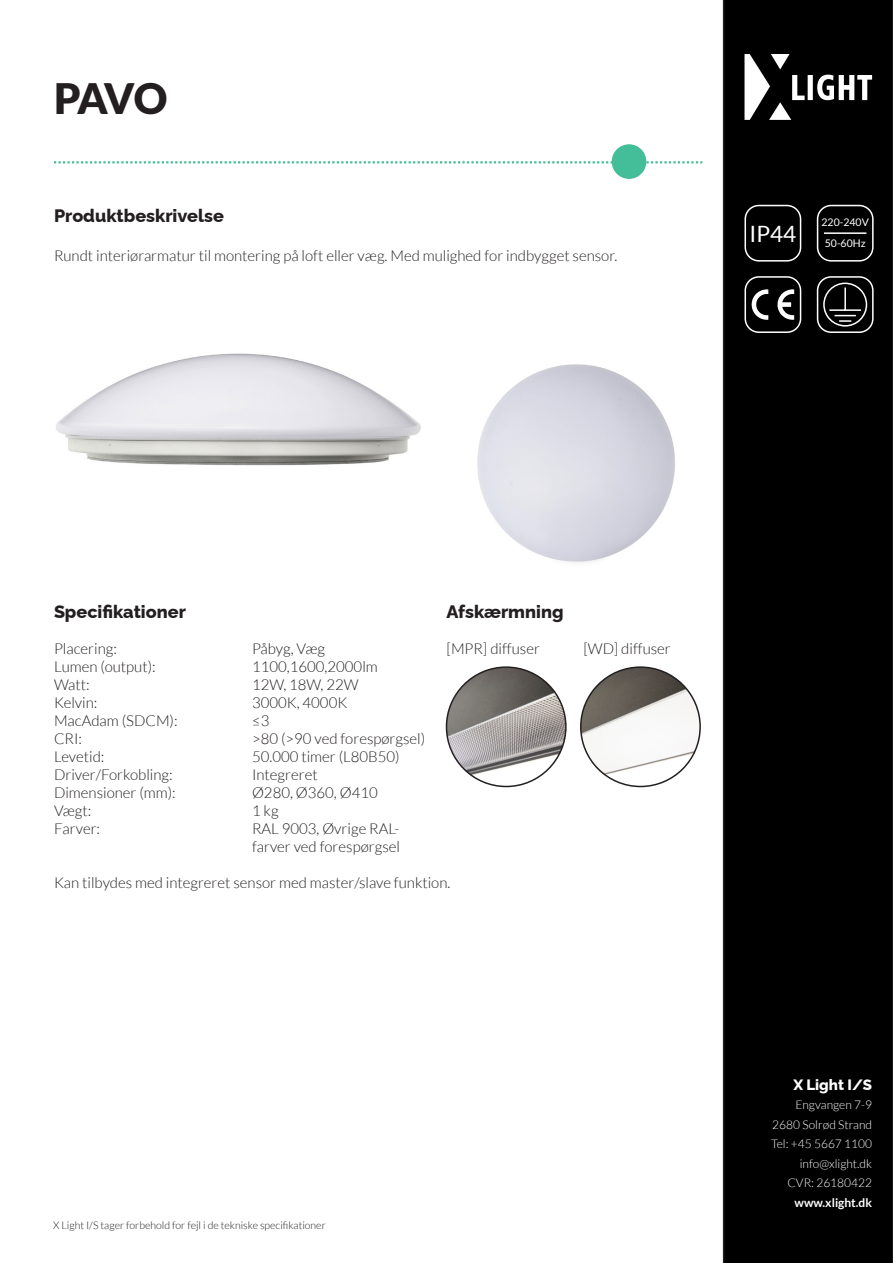
<style>
.page{position:relative;width:893px;height:1263px;background:#fff}
.page>*{position:absolute;margin:0;border:0;box-sizing:border-box;transform-origin:0 0}
.t1{font:900 42px "Lato";color:#231f20}
.t2{font:22.5px "Lato";color:#fff}
.t3{font:800 18px "Raleway";color:#231f20}
.t4{font:300 15px "Lato";color:#231f20}
.t5{font:800 15px "Raleway";color:#fff}
.t6{font:300 12px "Lato";color:#fff}
.t7{font:700 12px "Lato";color:#fff}
.t8{font:300 10.5px "Lato";color:#231f20}
.t9{font:10.5px/20.7px "Lato";color:#fff;text-align:center}
</style>
<div class="page">
<div style="left:723px;top:0;width:170px;height:1263px;background:#000"></div>
<div style="left:808px;top:75px;width:5px;height:25px;background:#fff"></div>
<svg style="left:817px;top:75px;width:55px;height:25px"></svg>
<svg style="left:744px;top:54px;width:61px;height:66px"></svg>
<svg style="left:54px;top:161px;width:648px;height:2px"></svg>
<div style="left:612px;top:144px;width:34px;height:35px;background:#44be98;border-radius:50%"></div>
<img style="left:56px;top:353px;width:365px;height:113px">
<img style="left:477px;top:364px;width:198px;height:199px">
<div style="left:817px;top:205px;width:57px;height:57px;border:2px solid #fff;border-radius:14px"></div>
<hr style="left:824px;top:232px;width:42px;height:2px;background:#fff">
<svg style="left:816px;top:275px;width:58px;height:59px"></svg>
<img style="left:446px;top:667px;width:120px;height:119px;border-radius:60px">
<div style="left:446px;top:666px;width:121px;height:121px;border:2px solid #231f20;border-radius:50%"></div>
<img style="left:581px;top:667px;width:119px;height:119px;border-radius:60px">
<div style="left:580px;top:666px;width:121px;height:121px;border:2px solid #231f20;border-radius:50%"></div>
<div style="left:744px;top:205px;width:57px;height:57px;border:2px solid #fff;border-radius:14px"></div>
<div style="left:744px;top:276px;width:57px;height:57px;border:2px solid #fff;border-radius:14px"></div>
<svg style="left:776px;top:289px;width:18px;height:31px"></svg>
<svg style="left:752px;top:289px;width:16px;height:31px"></svg>
<p class="t1" style="left:54px;top:74px;width:115px">PAVO</p>
<p class="t3" style="left:54px;top:201px;width:171px">Produktbeskrivelse</p>
<p class="t4" style="left:54px;top:248px;width:565px">Rundt interiørarmatur til montering på loft eller væg. Med mulighed for indbygget sensor.</p>
<h2 class="t2" style="left:749px;top:222px;width:48px">IP44</h2>
<p class="t9" style="left:821px;top:212px;width:49px">220-240V<br>50-60Hz</p>
<p class="t3" style="left:54px;top:597px;width:133px">Specifikationer</p>
<p class="t4" style="left:54px;top:641px;width:64px">Placering:</p>
<p class="t4" style="left:252px;top:641px;width:75px">Påbyg, Væg</p>
<p class="t4" style="left:54px;top:659px;width:103px">Lumen (output):</p>
<p class="t4" style="left:252px;top:659px;width:127px">1100,1600,2000lm</p>
<p class="t4" style="left:54px;top:677px;width:37px">Watt:</p>
<p class="t4" style="left:252px;top:677px;width:108px">12W, 18W, 22W</p>
<p class="t4" style="left:54px;top:695px;width:45px">Kelvin:</p>
<p class="t4" style="left:252px;top:695px;width:97px">3000K, 4000K</p>
<p class="t4" style="left:54px;top:713px;width:125px">MacAdam (SDCM):</p>
<p class="t4" style="left:252px;top:713px;width:19px">≤3</p>
<p class="t4" style="left:54px;top:731px;width:30px">CRI:</p>
<p class="t4" style="left:252px;top:731px;width:175px">&gt;80 (&gt;90 ved forespørgsel)</p>
<p class="t4" style="left:54px;top:749px;width:52px">Levetid:</p>
<p class="t4" style="left:252px;top:749px;width:149px">50.000 timer (L80B50)</p>
<p class="t4" style="left:54px;top:767px;width:120px">Driver/Forkobling:</p>
<p class="t4" style="left:252px;top:767px;width:67px">Integreret</p>
<p class="t4" style="left:54px;top:785px;width:123px">Dimensioner (mm):</p>
<p class="t4" style="left:252px;top:785px;width:127px">Ø280, Ø360, Ø410</p>
<p class="t4" style="left:54px;top:803px;width:39px">Vægt:</p>
<p class="t4" style="left:252px;top:803px;width:28px">1 kg</p>
<p class="t4" style="left:54px;top:821px;width:48px">Farver:</p>
<p class="t4" style="left:252px;top:821px;width:149px">RAL 9003, Øvrige RAL-</p>
<p class="t4" style="left:252px;top:839px;width:150px">farver ved forespørgsel</p>
<p class="t4" style="left:54px;top:875px;width:398px">Kan tilbydes med integreret sensor med master/slave funktion.</p>
<p class="t3" style="left:446px;top:597px;width:119px">Afskærmning</p>
<p class="t4" style="left:446px;top:641px;width:95px">[MPR] diffuser</p>
<p class="t4" style="left:583px;top:641px;width:89px">[WD] diffuser</p>
<p class="t8" style="left:53px;top:1219px;width:274px">X Light I/S tager forbehold for fejl i de tekniske specifikationer</p>
<p class="t5" style="left:793px;top:1072px;width:80px">X Light I/S</p>
<p class="t6" style="left:795px;top:1098px;width:78px">Engvangen 7-9</p>
<p class="t6" style="left:772px;top:1118px;width:101px">2680 Solrød Strand</p>
<p class="t6" style="left:771px;top:1137px;width:103px">Tel: +45 5667 1100</p>
<p class="t6" style="left:800px;top:1157px;width:74px">info@xlight.dk</p>
<p class="t6" style="left:787px;top:1176px;width:86px">CVR: 26180422</p>
<p class="t7" style="left:794px;top:1195px;width:79px">www.xlight.dk</p>
</div>
